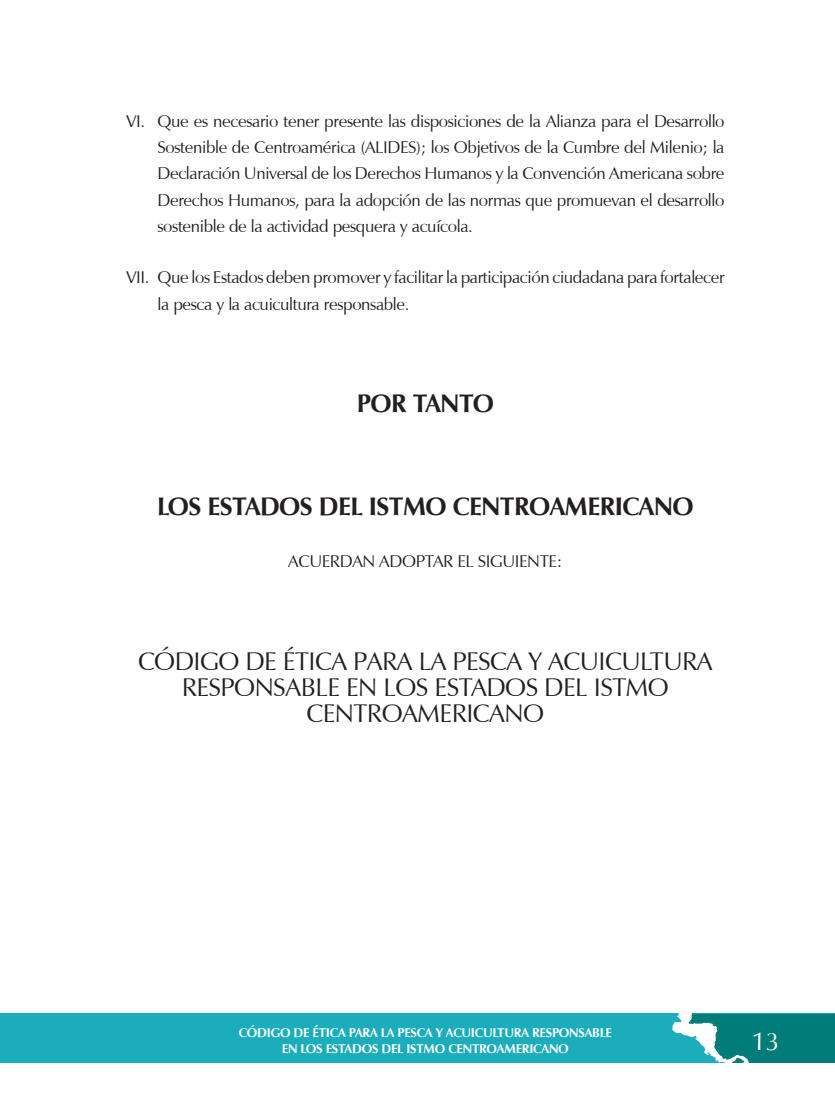
<style>
.page{position:relative;width:835px;height:1103px;background:#fff}
.page>*{position:absolute;margin:0;border:0;box-sizing:border-box;transform-origin:0 0}
.Optima{font:26.25px/26.2px "Vera Humana 95";letter-spacing:-.02em;color:#231f20;text-align:center}
.Optima-2{font:700 26.25px "Vera Humana 95";letter-spacing:-.02em;color:#231f20}
.t1{font:26.25px "Vera Humana 95";color:#fff}
.Optima-3{font:17.5px/26.2px "Vera Humana 95";letter-spacing:-.02em;color:#231f20;text-align:justify}
.t2{font:700 13.12px/15.8px "Vera Humana 95";letter-spacing:-.02em;color:#fff;text-align:center}
</style>
<div class="page">
<div style="left:0;top:1013px;width:835px;height:49px;background:#1cadbd"></div>
<svg style="left:672px;top:1013px;width:163px;height:50px;background:#259493"></svg>
<p class="Optima-3" style="left:158px;top:108px;width:568px;text-indent:-32px">VI. Que es necesario tener presente las disposiciones de la Alianza para el Desarrollo Sostenible de Centroamérica (ALIDES); los Objetivos de la Cumbre del Milenio; la Declaración Universal de los Derechos Humanos y la Convención Americana sobre Derechos Humanos, para la adopción de las normas que promuevan el desarrollo sostenible de la actividad pesquera y acuícola.</p>
<p class="Optima-3" style="left:158px;top:264px;width:569px;text-indent:-32px">VII. Que los Estados deben promover y facilitar la participación ciudadana para fortalecer la pesca y la acuicultura responsable.</p>
<p class="Optima-2" style="left:357px;top:388px;width:139px">POR TANTO</p>
<p class="Optima-2" style="left:157px;top:491px;width:538px">LOS ESTADOS DEL ISTMO CENTROAMERICANO</p>
<p class="Optima-3" style="left:288px;top:548px;width:275px">ACUERDAN ADOPTAR EL SIGUIENTE:</p>
<p class="Optima" style="left:138px;top:648px;width:576px">CÓDIGO DE ÉTICA PARA LA PESCA Y ACUICULTURA<br>RESPONSABLE EN LOS ESTADOS DEL ISTMO<br>CENTROAMERICANO</p>
<p class="t2" style="left:239px;top:1024px;width:375px">CÓDIGO DE ÉTICA PARA LA PESCA Y ACUICULTURA RESPONSABLE<br>EN LOS ESTADOS DEL ISTMO CENTROAMERICANO</p>
<h1 class="t1" style="left:752px;top:1025px;width:29px">13</h1>
</div>
